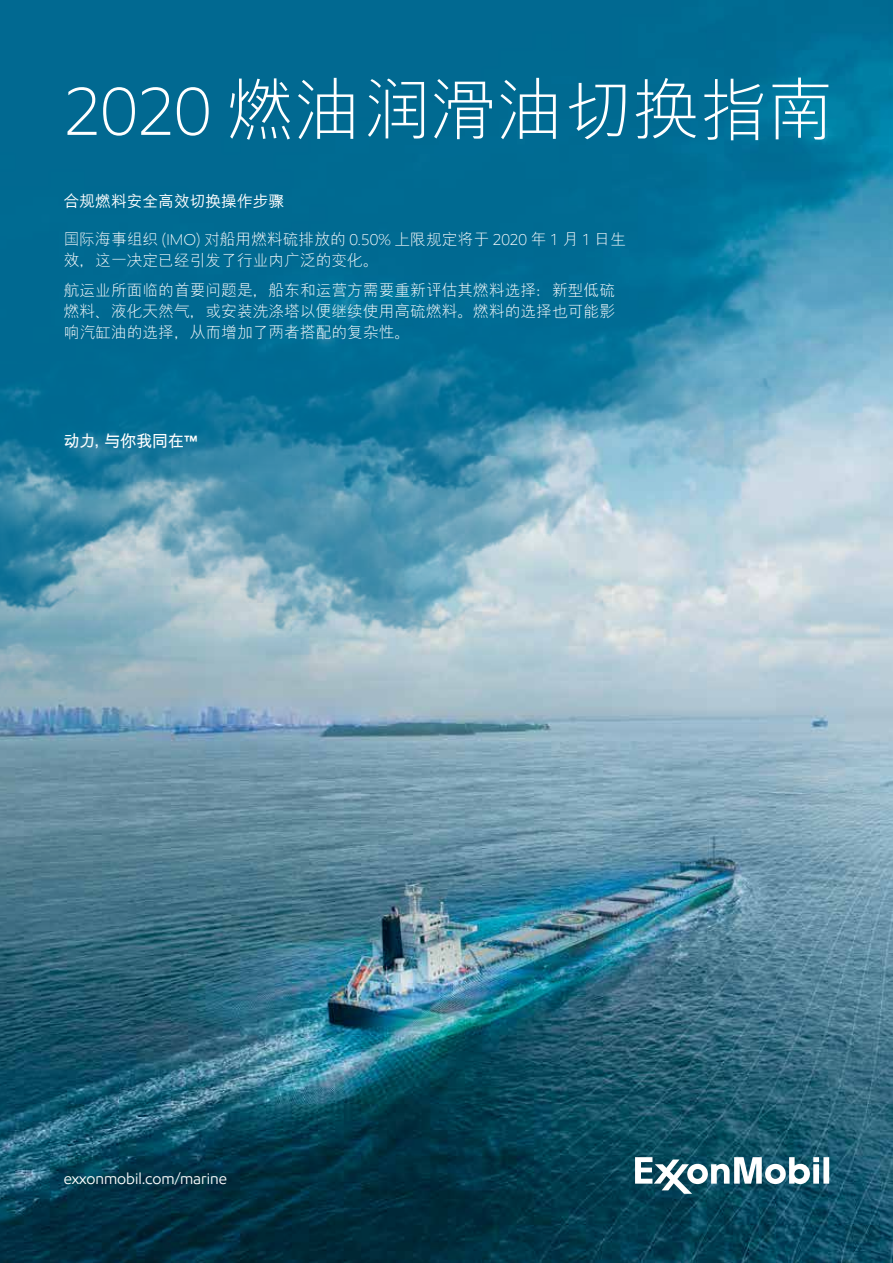
<style>
.page{position:relative;width:893px;height:1263px;background:#fff}
.page>*{position:absolute;margin:0;border:0;box-sizing:border-box;transform-origin:0 0}
.t1{font:300 67.5px "M Hei PRC";color:#fff}
.t2{font:700 16.5px "M Hei PRC";letter-spacing:-.04em;color:#fff}
.t3{font:300 15.75px/21px "M Hei PRC";color:#fff}
.t4{font:15.75px "E Mprint";color:#fff}
.t5{font:500 15.75px "M Hei PRC";color:#fff}
.s1{font-family:"E Mprint"}
.s2{font-family:"E Mprint";font-weight:600}
</style>
<div class="page">
<img style="left:0;top:0;width:893px;height:1263px">
<svg style="left:635px;top:1157px;width:194px;height:37px"></svg>
<h1 class="t1" style="left:64px;top:74px;width:772px"><span class="s1">2020</span> 燃油润滑油切换指南</h1>
<p class="t5" style="left:64px;top:193px;width:222px">合规燃料安全高效切换操作步骤</p>
<p class="t3" style="left:64px;top:229px;width:563px">国际海事组织 <span class="s1">(IMO)</span> 对船用燃料硫排放的 <span class="s1">0.50%</span> 上限规定将于 <span class="s1">2020</span> 年 <span class="s1">1</span> 月 <span class="s1">1</span> 日生效，这一决定已经引发了行业内广泛的变化。</p>
<p class="t3" style="left:64px;top:280px;width:553px;text-align:justify">航运业所面临的首要问题是，船东和运营方需要重新评估其燃料选择：新型低硫燃料、液化天然气，或安装洗涤塔以便继续使用高硫燃料。燃料的选择也可能影响汽缸油的选择，从而增加了两者搭配的复杂性。</p>
<p class="t2" style="left:64px;top:431px;width:135px">动力，与你我同在<span class="s2">™</span></p>
<p class="t4" style="left:64px;top:1169px;width:165px">exxonmobil.com/marine</p>
</div>
